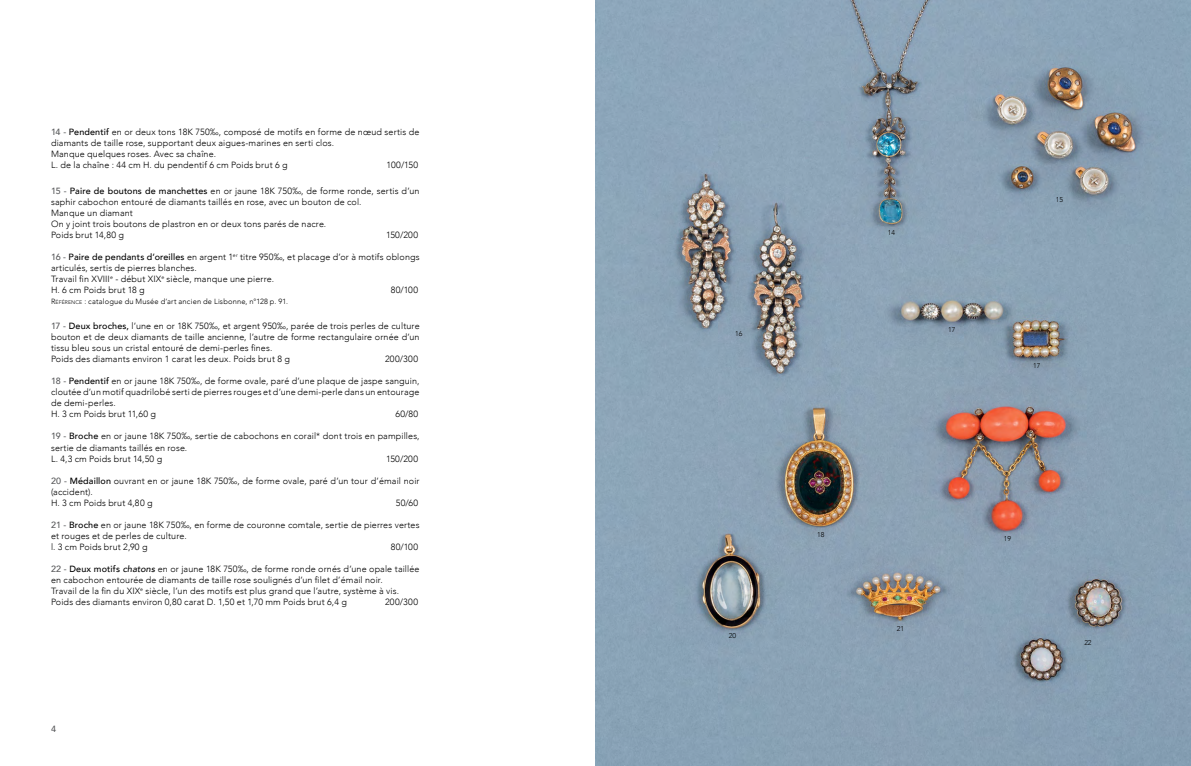
<style>
.page{position:relative;width:1191px;height:766px;background:#fff}
.page>*{position:absolute;margin:0;border:0;box-sizing:border-box;transform-origin:0 0}
.t1{font:300 9px/11px "Avenir";letter-spacing:.015em;color:#000}
.t2{font:500 9px "Avenir";color:#58595b}
.t3{font:300 7.5px "Avenir";letter-spacing:.02em;color:#000}
.t4{font:300 7px "Avenir";color:#000}
.s1{font-weight:500;color:#58595b}
.s2{font-weight:500}
.s3{font-style:inherit}
.s4{font-size:5.2px}
.s5{font-weight:500;font-style:italic}
</style>
<div class="page">
<img style="left:595px;top:0;width:596px;height:765px">
<p class="t1" style="left:51px;top:127px;width:370px"><span class="s1">14 -</span> <span class="s2">Pendentif</span> en or deux tons 18K 750‰, composé de motifs en forme de nœud sertis de diamants de taille rose, supportant deux aigues-marines en serti clos.<br>Manque quelques roses. Avec sa chaîne.<br>L. de la chaîne : 44 cm H. du pendentif 6 cm Poids brut 6 g</p>
<p class="t1" style="left:386px;top:160px;width:33px">100/150</p>
<p class="t1" style="left:51px;top:185px;width:370px"><span class="s1">15 -</span> <span class="s2">Paire de boutons de manchettes</span> en or jaune 18K 750‰, de forme ronde, sertis d’un saphir cabochon entouré de diamants taillés en rose, avec un bouton de col.<br>Manque un diamant<br>On y joint trois boutons de plastron en or deux tons parés de nacre.<br>Poids brut 14,80 g</p>
<p class="t1" style="left:386px;top:229px;width:34px">150/200</p>
<p class="t1" style="left:51px;top:251px;width:370px"><span class="s1">16 -</span> <span class="s2">Paire de pendants d’oreilles</span> en argent 1<sup>er</sup> titre 950‰, et placage d’or à motifs oblongs articulés, sertis de pierres blanches.<br>Travail fin XVIII<sup>e</sup> - début XIX<sup>e</sup> siècle, manque une pierre.<br>H. 6 cm Poids brut 18 g</p>
<p class="t1" style="left:391px;top:284px;width:29px">80/100</p>
<p class="t3" style="left:51px;top:297px;width:238px"><span class="s3">R</span><span class="s4">ÉFÉRENCE</span> : catalogue du Musée d’art ancien de Lisbonne, n°128 p. 91.</p>
<p class="t1" style="left:51px;top:321px;width:370px"><span class="s1">17 -</span> <span class="s2">Deux broches,</span> l’une en or 18K 750‰, et argent 950‰, parée de trois perles de culture bouton et de deux diamants de taille ancienne, l’autre de forme rectangulaire ornée d’un tissu bleu sous un cristal entouré de demi-perles fines.<br>Poids des diamants environ 1 carat les deux. Poids brut 8 g</p>
<p class="t1" style="left:385px;top:354px;width:35px">200/300</p>
<p class="t1" style="left:51px;top:376px;width:370px"><span class="s1">18 -</span> <span class="s2">Pendentif</span> en or jaune 18K 750‰, de forme ovale, paré d’une plaque de jaspe sanguin, cloutée d’un motif quadrilobé serti de pierres rouges et d’une demi-perle dans un entourage de demi-perles.<br>H. 3 cm Poids brut 11,60 g</p>
<p class="t1" style="left:395px;top:409px;width:24px">60/80</p>
<p class="t1" style="left:51px;top:431px;width:370px"><span class="s1">19 -</span> <span class="s2">Broche</span> en or jaune 18K 750‰, sertie de cabochons en corail* dont trois en pampilles, sertie de diamants taillés en rose.<br>L. 4,3 cm Poids brut 14,50 g</p>
<p class="t1" style="left:386px;top:453px;width:34px">150/200</p>
<p class="t1" style="left:51px;top:475px;width:370px"><span class="s1">20 -</span> <span class="s2">Médaillon</span> ouvrant en or jaune 18K 750‰, de forme ovale, paré d’un tour d’émail noir (accident).<br>H. 3 cm Poids brut 4,80 g</p>
<p class="t1" style="left:396px;top:497px;width:24px">50/60</p>
<p class="t1" style="left:51px;top:519px;width:370px"><span class="s1">21 -</span> <span class="s2">Broche</span> en or jaune 18K 750‰, en forme de couronne comtale, sertie de pierres vertes et rouges et de perles de culture.<br>l. 3 cm Poids brut 2,90 g</p>
<p class="t1" style="left:391px;top:541px;width:29px">80/100</p>
<p class="t1" style="left:51px;top:563px;width:370px"><span class="s1">22 -</span> <span class="s2">Deux motifs</span> <span class="s5">chatons</span> en or jaune 18K 750‰, de forme ronde ornés d’une opale taillée en cabochon entourée de diamants de taille rose soulignés d’un filet d’émail noir.<br>Travail de la fin du XIX<sup>e</sup> siècle, l’un des motifs est plus grand que l’autre, système à vis.<br>Poids des diamants environ 0,80 carat D. 1,50 et 1,70 mm Poids brut 6,4 g</p>
<p class="t1" style="left:385px;top:596px;width:35px">200/300</p>
<p class="t2" style="left:51px;top:721px;width:7px">4</p>
<p class="t4" style="left:735px;top:329px;width:9px">16</p>
<p class="t4" style="left:729px;top:631px;width:9px">20</p>
<p class="t4" style="left:888px;top:228px;width:9px">14</p>
<p class="t4" style="left:948px;top:326px;width:9px">17</p>
<p class="t4" style="left:1056px;top:195px;width:9px">15</p>
<p class="t4" style="left:1033px;top:361px;width:9px">17</p>
<p class="t4" style="left:817px;top:530px;width:9px">18</p>
<p class="t4" style="left:896px;top:624px;width:9px">21</p>
<p class="t4" style="left:1004px;top:534px;width:9px">19</p>
<p class="t4" style="left:1084px;top:638px;width:9px">22</p>
</div>
